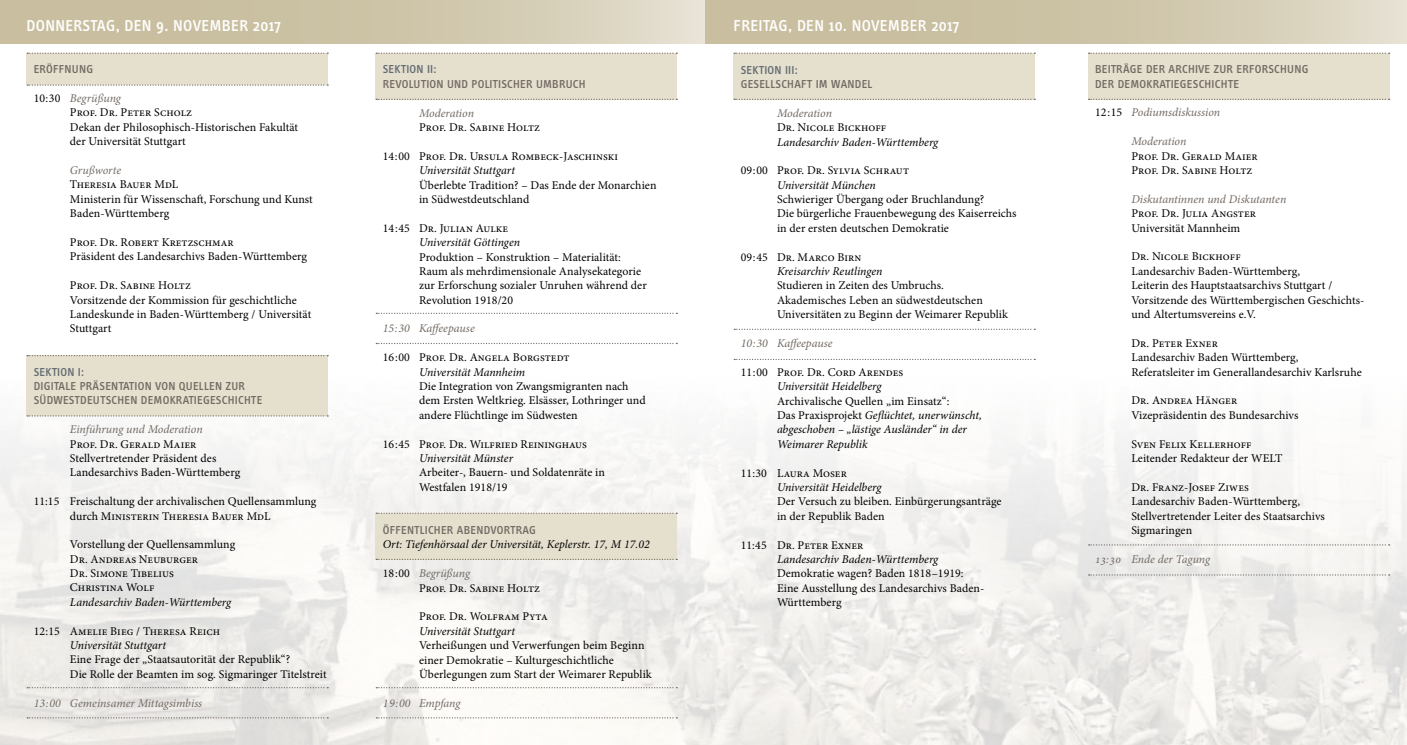
<style>
.page{position:relative;width:1407px;height:745px;background:#fff}
.page>*{position:absolute;margin:0;border:0;box-sizing:border-box;transform-origin:0 0}
.t1{font:500 16.25px "Info OT Text";letter-spacing:.02em;color:#fff}
.t2{font:11.88px/14.4px "Minion Pro";letter-spacing:.005em;color:#000}
.t3{font:italic 11.88px/14.4px "Minion Pro";letter-spacing:-.005em;color:#000}
.t4{font:500 11.88px/14.4px "Info OT Text";letter-spacing:.02em;color:#726a63}
.t5{font:italic 11.88px "Minion Pro";letter-spacing:-.005em;color:#726a63}
.t6{font:500 11.88px "Info OT Text";letter-spacing:.02em;color:#626b71}
.s1{font-style:italic;color:#726a63}
.s2{font-style:normal}
.s3{font-style:normal;color:#000}
</style>
<div class="page">
<img style="left:0;top:372px;width:1407px;height:372px">
<div style="left:1088px;top:53px;width:301px;height:46px;background:#e5dfce"></div>
<div style="left:733px;top:53px;width:302px;height:46px;background:#e5dfce"></div>
<div style="left:376px;top:513px;width:301px;height:46px;background:#e5dfce"></div>
<div style="left:27px;top:355px;width:301px;height:60px;background:#e5dfce"></div>
<div style="left:376px;top:53px;width:301px;height:46px;background:#e5dfce"></div>
<div style="left:27px;top:53px;width:301px;height:32px;background:#e5dfce"></div>
<svg style="left:1088px;top:53px;width:301px;height:1px"></svg>
<svg style="left:1088px;top:99px;width:301px;height:1px"></svg>
<svg style="left:0;top:0;width:705px;height:44px;background:#d0c7ac"></svg>
<svg style="left:705px;top:0;width:702px;height:44px;background:#cfc7ac"></svg>
<svg style="left:27px;top:53px;width:301px;height:1px"></svg>
<svg style="left:376px;top:512px;width:301px;height:1px"></svg>
<svg style="left:376px;top:312px;width:301px;height:2px"></svg>
<svg style="left:376px;top:686px;width:301px;height:2px"></svg>
<svg style="left:27px;top:686px;width:301px;height:2px"></svg>
<svg style="left:734px;top:328px;width:301px;height:2px"></svg>
<svg style="left:376px;top:53px;width:301px;height:1px"></svg>
<svg style="left:734px;top:53px;width:301px;height:1px"></svg>
<svg style="left:27px;top:355px;width:301px;height:1px"></svg>
<svg style="left:27px;top:84px;width:301px;height:2px"></svg>
<svg style="left:376px;top:558px;width:301px;height:1px"></svg>
<svg style="left:376px;top:342px;width:301px;height:2px"></svg>
<svg style="left:376px;top:716px;width:301px;height:2px"></svg>
<svg style="left:27px;top:716px;width:301px;height:2px"></svg>
<svg style="left:734px;top:358px;width:301px;height:2px"></svg>
<svg style="left:376px;top:99px;width:301px;height:1px"></svg>
<svg style="left:734px;top:99px;width:301px;height:1px"></svg>
<svg style="left:1088px;top:544px;width:301px;height:1px"></svg>
<svg style="left:1088px;top:574px;width:301px;height:1px"></svg>
<svg style="left:27px;top:415px;width:301px;height:1px"></svg>
<h1 class="t1" style="left:27px;top:15px;width:256px">DONNERSTAG, DEN 9. NOVEMBER 2017</h1>
<h1 class="t1" style="left:733px;top:15px;width:227px">FREITAG, DEN 10. NOVEMBER 2017</h1>
<p class="t4" style="left:34px;top:62px;width:61px">ERÖFFNUNG</p>
<p class="t2" style="left:70px;top:91px;width:230px;text-indent:-36px">10:30 <span class="s1">Begrüßung<br></span>Prof. Dr. Peter Scholz<br>Dekan der Philosophisch-Historischen Fakultät der Universität Stuttgart</p>
<p class="t5" style="left:70px;top:162px;width:53px">Grußworte</p>
<p class="t2" style="left:70px;top:177px;width:244px">Theresia Bauer MdL<br>Ministerin für Wissenschaft, Forschung und Kunst<br>Baden-Württemberg</p>
<p class="t2" style="left:70px;top:235px;width:239px">Prof. Dr. Robert Kretzschmar<br>Präsident des Landesarchivs Baden-Württemberg</p>
<p class="t2" style="left:70px;top:278px;width:243px">Prof. Dr. Sabine Holtz<br>Vorsitzende der Kommission für geschichtliche<br>Landeskunde in Baden-Württemberg / Universität<br>Stuttgart</p>
<p class="t6" style="left:34px;top:364px;width:52px">SEKTION I:</p>
<p class="t4" style="left:34px;top:378px;width:230px">DIGITALE PRÄSENTATION VON QUELLEN ZUR<br>SÜDWESTDEUTSCHEN DEMOKRATIEGESCHICHTE</p>
<p class="t5" style="left:70px;top:421px;width:134px">Einführung und Moderation</p>
<p class="t2" style="left:70px;top:436px;width:172px">Prof. Dr. Gerald Maier<br>Stellvertretender Präsident des<br>Landesarchivs Baden-Württemberg</p>
<p class="t2" style="left:70px;top:494px;width:248px;text-indent:-36px">11:15 Freischaltung der archivalischen Quellensammlung durch Ministerin Theresia Bauer MdL</p>
<p class="t2" style="left:70px;top:537px;width:167px">Vorstellung der Quellensammlung<br>Dr. Andreas Neuburger<br>Dr. Simone Tibelius<br>Christina Wolf</p>
<p class="t3" style="left:70px;top:594px;width:163px">Landesarchiv Baden-Württemberg</p>
<p class="t2" style="left:34px;top:623px;width:188px">12:15 Amelie Bieg / Theresa Reich</p>
<p class="t3" style="left:70px;top:637px;width:98px">Universität Stuttgart</p>
<p class="t2" style="left:70px;top:652px;width:258px">Eine Frage der „Staatsautorität der Republik“?<br>Die Rolle der Beamten im sog. Sigmaringer Titelstreit</p>
<p class="t5" style="left:34px;top:694px;width:170px">13:00 Gemeinsamer Mittagsimbiss</p>
<p class="t6" style="left:383px;top:62px;width:55px">SEKTION II:</p>
<p class="t4" style="left:383px;top:76px;width:204px">REVOLUTION UND POLITISCHER UMBRUCH</p>
<p class="t5" style="left:419px;top:105px;width:57px">Moderation</p>
<p class="t2" style="left:419px;top:120px;width:122px">Prof. Dr. Sabine Holtz</p>
<p class="t2" style="left:383px;top:149px;width:237px">14:00 Prof. Dr. Ursula Rombeck-Jaschinski</p>
<p class="t3" style="left:419px;top:163px;width:98px">Universität Stuttgart</p>
<p class="t2" style="left:419px;top:177px;width:239px">Überlebte Tradition? – Das Ende der Monarchien in Südwestdeutschland</p>
<p class="t2" style="left:383px;top:221px;width:127px">14:45 Dr. Julian Aulke</p>
<p class="t3" style="left:419px;top:235px;width:103px">Universität Göttingen</p>
<p class="t2" style="left:419px;top:249px;width:229px">Produktion – Konstruktion – Materialität:<br>Raum als mehrdimensionale Analysekategorie zur Erforschung sozialer Unruhen während der Revolution 1918/20</p>
<p class="t5" style="left:383px;top:320px;width:93px">15:30 Kaffeepause</p>
<p class="t2" style="left:383px;top:350px;width:188px">16:00 Prof. Dr. Angela Borgstedt</p>
<p class="t3" style="left:419px;top:364px;width:108px">Universität Mannheim</p>
<p class="t2" style="left:419px;top:379px;width:228px">Die Integration von Zwangsmigranten nach dem Ersten Weltkrieg. Elsässer, Lothringer und andere Flüchtlinge im Südwesten</p>
<p class="t2" style="left:383px;top:436px;width:206px">16:45 Prof. Dr. Wilfried Reininghaus</p>
<p class="t3" style="left:419px;top:450px;width:95px">Universität Münster</p>
<p class="t2" style="left:419px;top:465px;width:187px">Arbeiter-, Bauern- und Soldatenräte in<br>Westfalen 1918/19</p>
<p class="t4" style="left:383px;top:522px;width:155px">ÖFFENTLICHER ABENDVORTRAG</p>
<p class="t3" style="left:383px;top:537px;width:268px">Ort: Tiefenhörsaal der Universität, Keplerstr. 17, M 17.02</p>
<p class="t2" style="left:419px;top:566px;width:122px;text-indent:-36px">18:00 <span class="s1">Begrüßung<br></span>Prof. Dr. Sabine Holtz</p>
<p class="t2" style="left:419px;top:609px;width:130px">Prof. Dr. Wolfram Pyta</p>
<p class="t3" style="left:419px;top:623px;width:98px">Universität Stuttgart</p>
<p class="t2" style="left:419px;top:637px;width:234px">Verheißungen und Verwerfungen beim Beginn einer Demokratie – Kulturgeschichtliche<br>Überlegungen zum Start der Weimarer Republik</p>
<p class="t5" style="left:383px;top:694px;width:79px">19:00 Empfang</p>
<p class="t6" style="left:741px;top:62px;width:59px">SEKTION III:</p>
<p class="t4" style="left:741px;top:76px;width:133px">GESELLSCHAFT IM WANDEL</p>
<p class="t5" style="left:777px;top:105px;width:57px">Moderation</p>
<p class="t2" style="left:777px;top:120px;width:111px">Dr. Nicole Bickhoff</p>
<p class="t3" style="left:777px;top:134px;width:163px">Landesarchiv Baden-Württemberg</p>
<p class="t2" style="left:741px;top:163px;width:170px">09:00 Prof. Dr. Sylvia Schraut</p>
<p class="t3" style="left:777px;top:177px;width:100px">Universität München</p>
<p class="t2" style="left:777px;top:192px;width:241px">Schwieriger Übergang oder Bruchlandung?<br>Die bürgerliche Frauenbewegung des Kaiserreichs in der ersten deutschen Demokratie</p>
<p class="t2" style="left:741px;top:249px;width:122px">09:45 Dr. Marco Birn</p>
<p class="t3" style="left:777px;top:264px;width:107px">Kreisarchiv Reutlingen</p>
<p class="t2" style="left:777px;top:278px;width:233px">Studieren in Zeiten des Umbruchs.<br>Akademisches Leben an südwestdeutschen<br>Universitäten zu Beginn der Weimarer Republik</p>
<p class="t5" style="left:741px;top:335px;width:93px">10:30 Kaffeepause</p>
<p class="t2" style="left:741px;top:364px;width:164px">11:00 Prof. Dr. Cord Arendes</p>
<p class="t3" style="left:777px;top:379px;width:106px">Universität Heidelberg</p>
<p class="t3" style="left:777px;top:393px;width:206px"><span class="s2">Archivalische Quellen „im Einsatz“:<br>Das Praxisprojekt</span> Geflüchtet, unerwünscht, abgeschoben – „lästige Ausländer“ in der Weimarer Republik</p>
<p class="t2" style="left:741px;top:465px;width:108px">11:30 Laura Moser</p>
<p class="t3" style="left:777px;top:479px;width:106px">Universität Heidelberg</p>
<p class="t2" style="left:777px;top:494px;width:226px">Der Versuch zu bleiben. Einbürgerungsanträge in der Republik Baden</p>
<p class="t2" style="left:741px;top:537px;width:124px">11:45 Dr. Peter Exner</p>
<p class="t3" style="left:777px;top:551px;width:163px">Landesarchiv Baden-Württemberg</p>
<p class="t2" style="left:777px;top:566px;width:209px">Demokratie wagen? Baden 1818–1919:<br>Eine Ausstellung des Landesarchivs Baden-<br>Württemberg</p>
<p class="t4" style="left:1095px;top:62px;width:215px">BEITRÄGE DER ARCHIVE ZUR ERFORSCHUNG<br>DER DEMOKRATIEGESCHICHTE</p>
<p class="t5" style="left:1095px;top:104px;width:127px"><span class="s3">12:15</span> Podiumsdiskussion</p>
<p class="t5" style="left:1131px;top:133px;width:57px">Moderation</p>
<p class="t2" style="left:1131px;top:149px;width:128px">Prof. Dr. Gerald Maier<br>Prof. Dr. Sabine Holtz</p>
<p class="t5" style="left:1131px;top:191px;width:156px">Diskutantinnen und Diskutanten</p>
<p class="t2" style="left:1131px;top:206px;width:126px">Prof. Dr. Julia Angster<br>Universität Mannheim</p>
<p class="t2" style="left:1131px;top:249px;width:234px">Dr. Nicole Bickhoff<br>Landesarchiv Baden-Württemberg,<br>Leiterin des Hauptstaatsarchivs Stuttgart / Vorsitzende des Württembergischen Geschichts&shy;und Altertumsvereins e.V.</p>
<p class="t2" style="left:1131px;top:335px;width:232px">Dr. Peter Exner<br>Landesarchiv Baden Württemberg,<br>Referatsleiter im Generallandesarchiv Karlsruhe</p>
<p class="t2" style="left:1131px;top:393px;width:169px">Dr. Andrea Hänger<br>Vizepräsidentin des Bundesarchivs</p>
<p class="t2" style="left:1131px;top:436px;width:153px">Sven Felix Kellerhoff<br>Leitender Redakteur der WELT</p>
<p class="t2" style="left:1131px;top:479px;width:195px">Dr. Franz-Josef Ziwes<br>Landesarchiv Baden-Württemberg,<br>Stellvertretender Leiter des Staatsarchivs<br>Sigmaringen</p>
<p class="t5" style="left:1095px;top:550px;width:117px">13:30 Ende der Tagung</p>
</div>
